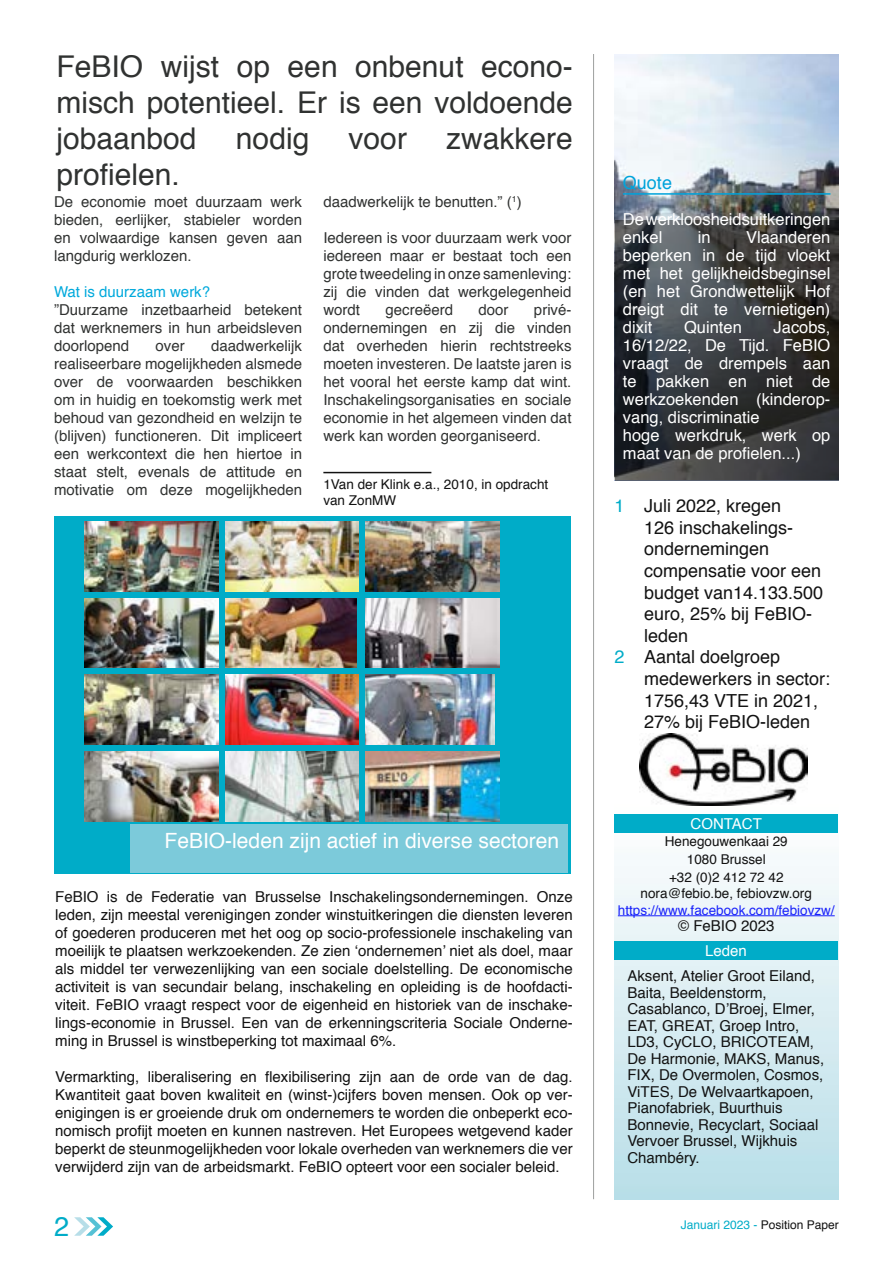
<style>
.page{position:relative;width:893px;height:1263px;background:#fff}
.page>*{position:absolute;margin:0;border:0;box-sizing:border-box;transform-origin:0 0}
.t1{font:30px/36px "Helvetica";color:#303231;text-align:justify}
.t2{font:27px "Helvetica";color:#00acc8}
.t3{font:21px "Helvetica";color:#fff}
.t4{font:18px "Helvetica";color:#121212}
.t5{font:18px "Helvetica";color:#00a3db}
.t6{font:16.5px/18px "Helvetica";color:#fff}
.t7{font:15px/18px "Helvetica";color:#121212;text-align:justify}
.t8{font:15px/18px "Helvetica";color:#303231;text-align:justify}
.t9{font:15px "Helvetica";color:#00a9dc}
.t10{font:15px "Helvetica";color:#fff}
.t11{font:13.5px/18px "Helvetica";color:#121212;text-align:center}
.t12{font:13.5px "Helvetica";color:#1922fb}
.t13{font:12px "Helvetica";color:#121212}
.s1{color:#00acc8}
</style>
<div class="page">
<svg style="left:74px;top:1217px;width:39px;height:19px"></svg>
<svg style="left:614px;top:832px;width:225px;height:367px"></svg>
<div style="left:54px;top:517px;width:516px;height:357px;background:#00acc8"></div>
<img style="left:85px;top:521px;width:133px;height:70px">
<img style="left:225px;top:521px;width:134px;height:70px">
<img style="left:365px;top:521px;width:134px;height:70px">
<img style="left:85px;top:598px;width:133px;height:70px">
<img style="left:225px;top:598px;width:131px;height:70px">
<img style="left:365px;top:598px;width:134px;height:70px">
<img style="left:85px;top:675px;width:133px;height:70px">
<img style="left:225px;top:675px;width:134px;height:70px">
<img style="left:365px;top:675px;width:129px;height:70px">
<img style="left:85px;top:751px;width:133px;height:70px">
<img style="left:225px;top:751px;width:134px;height:70px">
<img style="left:365px;top:751px;width:134px;height:70px">
<hr style="left:618px;top:915px;width:217px;height:1px;background:#1922fb">
<div style="left:614px;top:814px;width:224px;height:18px;background:#00acc8"></div>
<div style="left:614px;top:941px;width:224px;height:19px;background:#00acc8"></div>
<hr style="left:593px;top:54px;width:1px;height:1145px;background:#9d9f9e">
<hr style="left:323px;top:472px;width:108px;height:1px;background:#121212">
<img style="left:615px;top:54px;width:224px;height:425px">
<svg style="left:616px;top:220px;width:223px;height:260px"></svg>
<hr style="left:623px;top:193px;width:207px;height:2px;background:#00a3db">
<div style="left:130px;top:824px;width:438px;height:49px;background:#7ccada"></div>
<img style="left:640px;top:733px;width:167px;height:73px">
<h1 class="t1" style="left:57px;top:49px;width:518px">FeBIO wijst op een onbenut econo&shy;misch potentieel. Er is een voldoende jobaanbod</h1>
<h1 class="t1" style="left:236px;top:121px;width:75px">nodig</h1>
<h1 class="t1" style="left:349px;top:121px;width:60px">voor</h1>
<h1 class="t1" style="left:446px;top:121px;width:128px">zwakkere</h1>
<h1 class="t1" style="left:57px;top:157px;width:125px">profielen.</h1>
<p class="t8" style="left:54px;top:193px;width:250px">De economie moet duurzaam werk bieden, eerlijker, stabieler worden en volwaardige kansen geven aan langdurig werklozen.</p>
<p class="t9" style="left:54px;top:280px;width:158px">Wat is duurzaam werk?</p>
<p class="t8" style="left:54px;top:301px;width:250px">”Duurzame inzetbaarheid betekent dat werknemers in hun arbeidsleven doorlopend</p>
<p class="t8" style="left:54px;top:337px;width:250px;text-indent:157px">daadwerkelijk realiseerbare mogelijkheden alsmede over de voorwaarden beschikken om in huidig en toekomstig werk met behoud van gezondheid en welzijn te (blijven) functioneren. Dit impliceert een werkcontext die hen hiertoe in staat stelt, evenals de attitude en motivatie om deze mogelijkheden</p>
<p class="t8" style="left:156px;top:337px;width:31px">over</p>
<p class="t8" style="left:323px;top:193px;width:200px">daadwerkelijk te benutten.” (<sup>1</sup>)</p>
<p class="t8" style="left:323px;top:229px;width:250px">Iedereen is voor duurzaam werk voor iedereen maar er bestaat toch een grote tweedeling in onze samenleving: zij die vinden dat werkgelegenheid wordt</p>
<p class="t8" style="left:323px;top:301px;width:250px;text-indent:211px">privé&shy;ondernemingen en zij die vinden dat overheden hierin rechtstreeks moeten investeren. De laatste jaren is het vooral het eerste kamp dat wint.<br>Inschakelingsorganisaties en sociale economie in het algemeen vinden dat werk kan worden georganiseerd.</p>
<p class="t11" style="left:323px;top:476px;width:226px;line-height:16.2px;text-align:left">1Van der Klink e.a., 2010, in opdracht van ZonMW</p>
<p class="t8" style="left:385px;top:301px;width:69px">gecreëerd</p>
<p class="t8" style="left:478px;top:301px;width:32px">door</p>
<h3 class="t3" style="left:165px;top:825px;width:396px">FeBIO-leden zijn actief in diverse sectoren</h3>
<p class="t7" style="left:55px;top:888px;width:519px">FeBIO is de Federatie van Brusselse Inschakelingsondernemingen. Onze leden, zijn meestal verenigingen zonder winstuitkeringen die diensten leveren of goederen produceren met het oog op socio-professionele inschakeling van moeilijk te plaatsen werkzoekenden. Ze zien ‘ondernemen’ niet als doel, maar als middel ter verwezenlijking van een sociale doelstelling. De economische activiteit is van secundair belang, inschakeling en opleiding is de hoofdacti&shy;viteit. FeBIO vraagt respect voor de eigenheid en historiek van de inschake&shy;lings-economie in Brussel. Een van de erkenningscriteria Sociale Onderne&shy;ming in Brussel is winstbeperking tot maximaal 6%.</p>
<p class="t7" style="left:55px;top:1068px;width:519px">Vermarkting, liberalisering en flexibilisering zijn aan de orde van de dag.<br>Kwantiteit gaat boven kwaliteit en (winst-)cijfers boven mensen. Ook op ver&shy;enigingen is er groeiende druk om ondernemers te worden die onbeperkt eco&shy;nomisch profijt moeten en kunnen nastreven. Het Europees wetgevend kader beperkt de steunmogelijkheden voor lokale overheden van werknemers die ver verwijderd zijn van de arbeidsmarkt. FeBIO opteert voor een socialer beleid.</p>
<p class="t5" style="left:623px;top:169px;width:51px">Quote</p>
<p class="t6" style="left:623px;top:211px;width:209px">De werkloosheidsuitkeringen enkel</p>
<p class="t6" style="left:623px;top:229px;width:209px;text-align:justify;text-indent:123px">Vlaanderen beperken in de tijd vloekt met het gelijkheidsbeginsel (en het Grondwettelijk Hof dreigt dit te vernietigen) dixit</p>
<p class="t6" style="left:698px;top:229px;width:14px">in</p>
<p class="t6" style="left:684px;top:319px;width:59px">Quinten</p>
<p class="t6" style="left:623px;top:319px;width:209px;text-indent:151px">Jacobs,<br>16/12/22, De Tijd. FeBIO vraagt de drempels aan te pakken en niet de werkzoekenden (kinderop&shy;vang, discriminatie<br>hoge werkdruk, werk op maat van de profielen...)</p>
<p class="t4" style="left:614px;top:492px;width:168px"><span class="s1">1</span> Juli 2022, kregen</p>
<p class="t4" style="left:644px;top:513px;width:151px">126 inschakelings-</p>
<p class="t4" style="left:644px;top:535px;width:127px">ondernemingen</p>
<p class="t4" style="left:644px;top:557px;width:179px">compensatie voor een</p>
<p class="t4" style="left:644px;top:578px;width:181px">budget van14.133.500</p>
<p class="t4" style="left:644px;top:600px;width:170px">euro, 25% bij FeBIO-</p>
<p class="t4" style="left:644px;top:621px;width:46px">leden</p>
<p class="t4" style="left:614px;top:643px;width:167px"><span class="s1">2</span> Aantal doelgroep</p>
<p class="t4" style="left:644px;top:665px;width:188px">medewerkers in sector:</p>
<p class="t4" style="left:644px;top:686px;width:176px">1756,43 VTE in 2021,</p>
<p class="t4" style="left:644px;top:708px;width:168px">27% bij FeBIO-leden</p>
<p class="t10" style="left:691px;top:812px;width:73px">CONTACT</p>
<p class="t11" style="left:665px;top:832px;width:125px">Henegouwenkaai 29<br>1080 Brussel<br>+32 (0)2 412 72 42</p>
<p class="t11" style="left:641px;top:885px;width:173px">nora@febio.be, febiovzw.org</p>
<p class="t12" style="left:618px;top:899px;width:218px">https://www.facebook.com/febiovzw/</p>
<p class="t7" style="left:678px;top:917px;width:98px">© FeBIO 2023</p>
<p class="t10" style="left:705px;top:939px;width:43px">Leden</p>
<p class="t7" style="left:627px;top:968px;width:198px;line-height:16.5px;text-align:left">Aksent, Atelier Groot Eiland,<br>Baita, Beeldenstorm,<br>Casablanco, D’Broej, Elmer,<br>EAT, GREAT, Groep Intro,<br>LD3, CyCLO, BRICOTEAM,<br>De Harmonie, MAKS, Manus,<br>FIX, De Overmolen, Cosmos,<br>ViTES, De Welvaartkapoen,<br>Pianofabriek, Buurthuis<br>Bonnevie, Recyclart, Sociaal<br>Vervoer Brussel, Wijkhuis<br>Chambéry.</p>
<h2 class="t2" style="left:54px;top:1205px;width:17px">2</h2>
<p class="t13" style="left:681px;top:1216px;width:160px"><span class="s1">Januari 2023 -</span> Position Paper</p>
</div>
